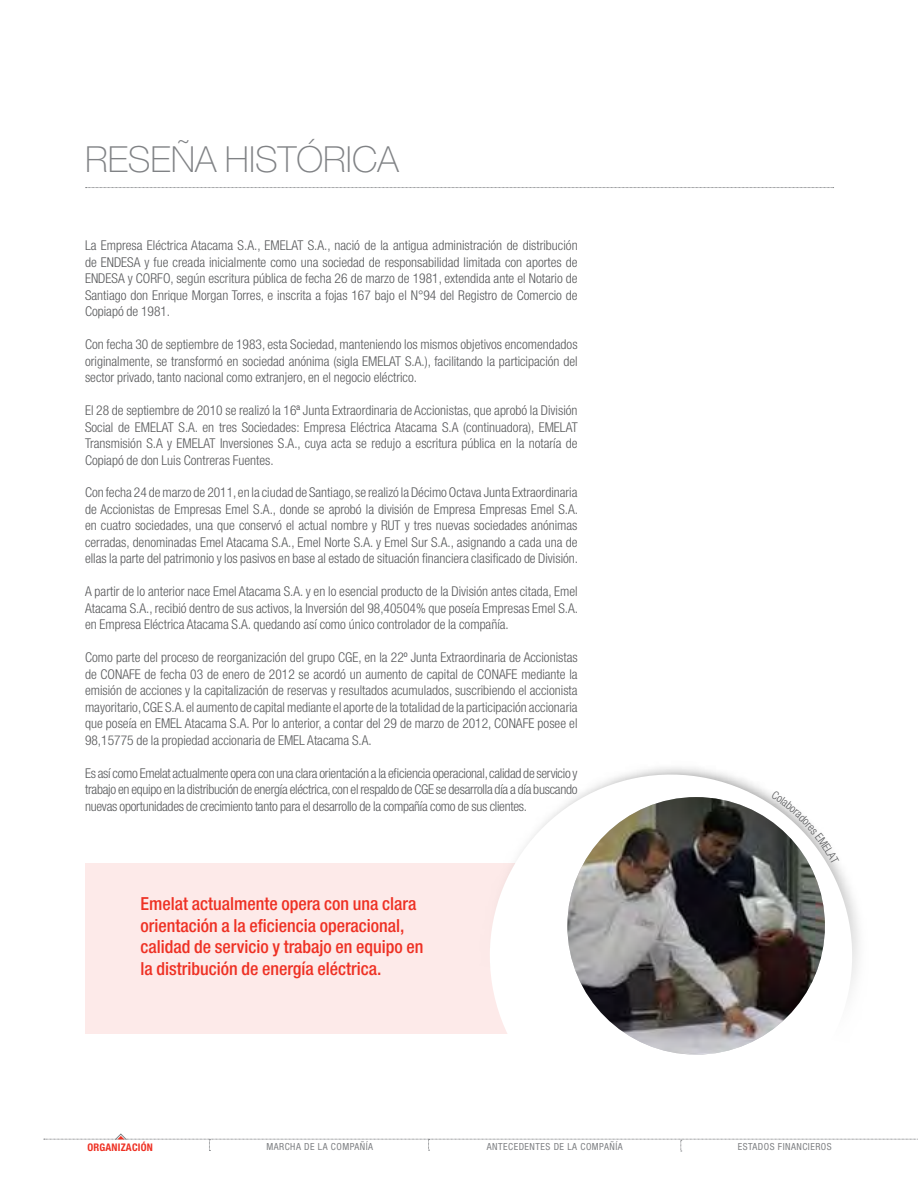
<style>
.page{position:relative;width:918px;height:1188px;background:#fff}
.page>*{position:absolute;margin:0;border:0;box-sizing:border-box;transform-origin:0 0}
.t1{font:100 36px "Helvetica Neue LT Pro";color:#808285}
.t2{font:500 condensed 18px/21.6px "Helvetica Neue LT Pro";color:#ee3124}
.t3{font:300 condensed 13.5px/16.5px "Helvetica Neue LT Pro";color:#58595b;text-align:justify}
.t4{font:700 condensed 10.5px "Helvetica Neue LT Pro";letter-spacing:.02em;color:#ee3124}
.t5{font:condensed 9.75px "Helvetica Neue LT Pro";letter-spacing:.05em;color:#808285}
</style>
<div class="page">
<div style="left:85px;top:863px;width:583px;height:170px;background:#fdeae9"></div>
<svg style="left:478px;top:767px;width:381px;height:267px"></svg>
<img style="left:567px;top:797px;width:258px;height:258px;border-radius:129px">
<svg style="left:44px;top:1133px;width:874px;height:19px"></svg>
<svg style="left:86px;top:187px;width:748px;height:1px"></svg>
<svg style="left:771px;top:791px;width:68px;height:74px"></svg>
<h1 class="t1" style="left:85px;top:138px;width:315px">RESEÑA HISTÓRICA</h1>
<p class="t3" style="left:85px;top:237px;width:494px">La Empresa Eléctrica Atacama S.A., EMELAT S.A., nació de la antigua administración de distribución de ENDESA y fue creada inicialmente como una sociedad de responsabilidad limitada con aportes de ENDESA y CORFO, según escritura pública de fecha 26 de marzo de 1981, extendida ante el Notario de Santiago don Enrique Morgan Torres, e inscrita a fojas 167 bajo el N°94 del Registro de Comercio de Copiapó de 1981.</p>
<p class="t3" style="left:85px;top:336px;width:494px">Con fecha 30 de septiembre de 1983, esta Sociedad, manteniendo los mismos objetivos encomendados originalmente, se transformó en sociedad anónima (sigla EMELAT S.A.), facilitando la participación del sector privado, tanto nacional como extranjero, en el negocio eléctrico.</p>
<p class="t3" style="left:85px;top:402px;width:494px">El 28 de septiembre de 2010 se realizó la 16ª Junta Extraordinaria de Accionistas, que aprobó la División Social de EMELAT S.A. en tres Sociedades: Empresa Eléctrica Atacama S.A (continuadora), EMELAT Transmisión S.A y EMELAT Inversiones S.A., cuya acta se redujo a escritura pública en la notaría de Copiapó de don Luis Contreras Fuentes.</p>
<p class="t3" style="left:85px;top:484px;width:495px">Con fecha 24 de marzo de 2011, en la ciudad de Santiago, se realizó la Décimo Octava Junta Extraordinaria de Accionistas de Empresas Emel S.A., donde se aprobó la división de Empresa Empresas Emel S.A. en cuatro sociedades, una que conservó el actual nombre y RUT y tres nuevas sociedades anónimas cerradas, denominadas Emel Atacama S.A., Emel Norte S.A. y Emel Sur S.A., asignando a cada una de ellas la parte del patrimonio y los pasivos en base al estado de situación financiera clasificado de División.</p>
<p class="t3" style="left:85px;top:583px;width:495px">A partir de lo anterior nace Emel Atacama S.A. y en lo esencial producto de la División antes citada, Emel Atacama S.A., recibió dentro de sus activos, la Inversión del 98,40504% que poseía Empresas Emel S.A. en Empresa Eléctrica Atacama S.A. quedando así como único controlador de la compañía.</p>
<p class="t3" style="left:85px;top:649px;width:494px">Como parte del proceso de reorganización del grupo CGE, en la 22º Junta Extraordinaria de Accionistas de CONAFE de fecha 03 de enero de 2012 se acordó un aumento de capital de CONAFE mediante la emisión de acciones y la capitalización de reservas y resultados acumulados, suscribiendo el accionista mayoritario, CGE S.A. el aumento de capital mediante el aporte de la totalidad de la participación accionaria que poseía en EMEL Atacama S.A. Por lo anterior, a contar del 29 de marzo de 2012, CONAFE posee el 98,15775 de la propiedad accionaria de EMEL Atacama S.A.</p>
<p class="t3" style="left:85px;top:765px;width:494px">Es así como Emelat actualmente opera con una clara orientación a la eficiencia operacional, calidad de servicio y trabajo en equipo en la distribución de energía eléctrica, con el respaldo de CGE se desarrolla día a día buscando nuevas oportunidades de crecimiento tanto para el desarrollo de la compañía como de sus clientes.</p>
<h2 class="t2" style="left:140px;top:893px;width:285px">Emelat actualmente opera con una clara orientación a la eficiencia operacional, calidad de servicio y trabajo en equipo en la distribución de energía eléctrica.</h2>
<p class="t4" style="left:87px;top:1141px;width:67px">ORGANIZACIÓN</p>
<p class="t5" style="left:266px;top:1141px;width:108px">MARCHA DE LA COMPAÑÍA</p>
<p class="t5" style="left:487px;top:1141px;width:137px">ANTECEDENTES DE LA COMPAÑÍA</p>
<p class="t5" style="left:738px;top:1141px;width:96px">ESTADOS FINANCIEROS</p>
</div>
